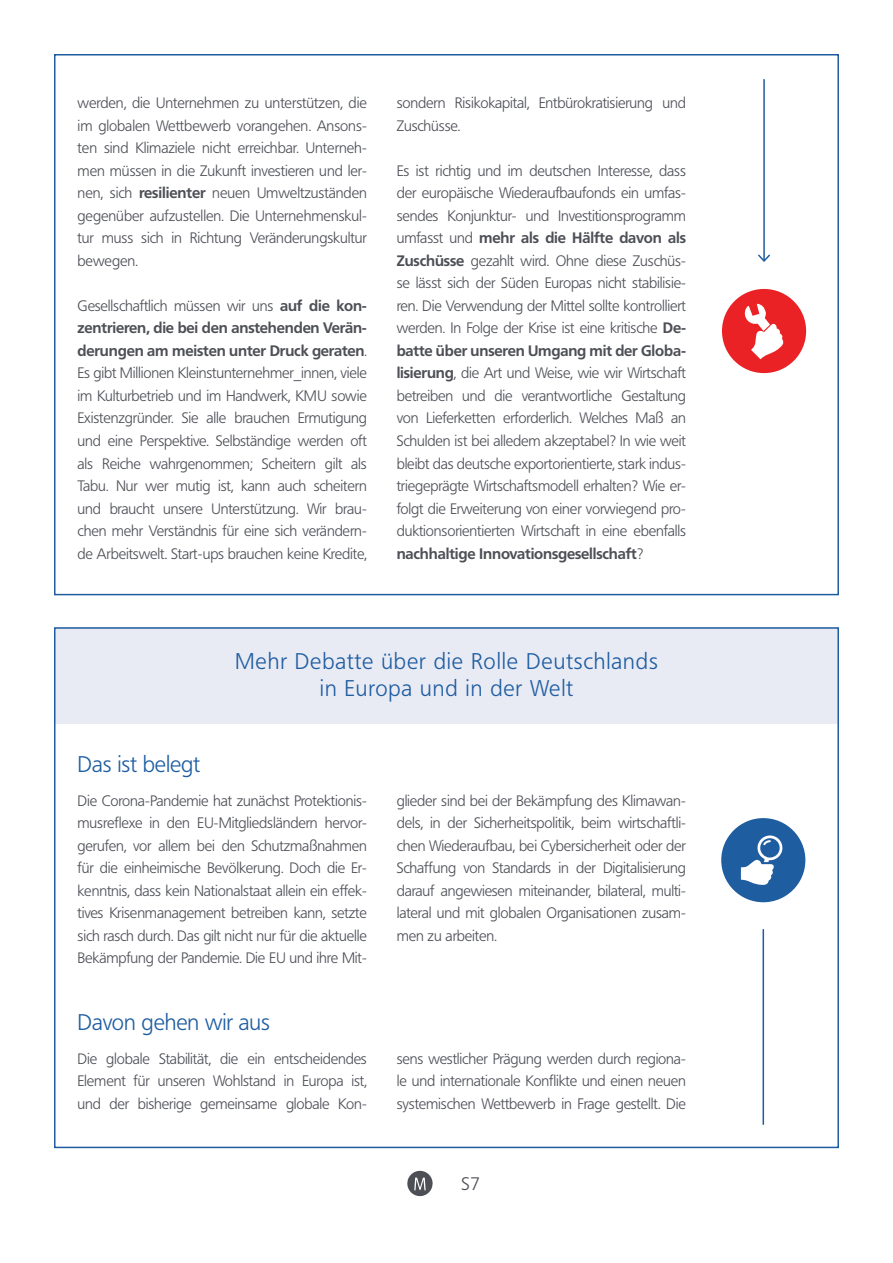
<style>
.page{position:relative;width:893px;height:1263px;background:#fff}
.page>*{position:absolute;margin:0;border:0;box-sizing:border-box;transform-origin:0 0}
.t1{font:300 22.5px/27px "Frutiger BQ";letter-spacing:.04em;color:#1f5da1;text-align:center}
.t2{font:300 22.5px "Frutiger BQ";letter-spacing:-.005em;color:#1f5da1}
.t3{font:300 18px "Frutiger BQ";color:#4d4f56}
.t4{font:300 15px/22.5px "Frutiger BQ";letter-spacing:-.01em;color:#4d4f56;text-align:justify}
.s1{font-weight:700}
</style>
<div class="page">
<svg style="left:407px;top:1171px;width:26px;height:26px"></svg>
<div style="left:722px;top:289px;width:84px;height:84px;background:#eb2225;border-radius:50%"></div>
<svg style="left:745px;top:304px;width:39px;height:55px"></svg>
<hr style="left:763px;top:79px;width:2px;height:182px;background:#1f5da1">
<svg style="left:758px;top:253px;width:12px;height:9px"></svg>
<div style="left:54px;top:627px;width:785px;height:96px;background:#e9ebf4"></div>
<div style="left:721px;top:818px;width:84px;height:84px;background:#1f5da1;border-radius:50%"></div>
<svg style="left:741px;top:835px;width:42px;height:50px"></svg>
<hr style="left:762px;top:929px;width:2px;height:196px;background:#1f5da1">
<p class="t4" style="left:78px;top:92px;width:291px">werden, die Unternehmen zu unterstützen, die im globalen Wettbewerb vorangehen. Ansons&shy;ten sind Klimaziele nicht erreichbar. Unterneh&shy;men müssen in die Zukunft investieren und ler&shy;nen, sich <span class="s1">resilienter</span> neuen Umweltzuständen gegenüber aufzustellen. Die Unternehmenskul&shy;tur muss sich in Richtung Veränderungskultur bewegen.</p>
<p class="t4" style="left:78px;top:295px;width:291px">Gesellschaftlich müssen wir uns <span class="s1">auf die kon&shy;zentrieren, die bei den anstehenden Verän&shy;derungen am meisten unter Druck geraten</span>.<br>Es gibt Millionen Kleinstunternehmer_innen, viele im Kulturbetrieb und im Handwerk, KMU sowie Existenzgründer. Sie alle brauchen Ermutigung und eine Perspektive. Selbständige werden oft als Reiche wahrgenommen; Scheitern gilt als Tabu. Nur wer mutig ist, kann auch scheitern und braucht unsere Unterstützung. Wir brau&shy;chen mehr Verständnis für eine sich verändern&shy;de Arbeitswelt. Start-ups brauchen keine Kredite,</p>
<p class="t4" style="left:397px;top:92px;width:291px">sondern Risikokapital, Entbürokratisierung und<br>Zuschüsse.</p>
<p class="t4" style="left:397px;top:160px;width:291px">Es ist richtig und im deutschen Interesse, dass der europäische Wiederaufbaufonds ein umfas&shy;sendes Konjunktur- und Investitionsprogramm umfasst und <span class="s1">mehr als die Hälfte davon als Zuschüsse</span> gezahlt wird. Ohne diese Zuschüs&shy;se lässt sich der Süden Europas nicht stabilisie&shy;ren. Die Verwendung der Mittel sollte kontrolliert werden. In Folge der Krise ist eine kritische <span class="s1">De&shy;batte über unseren Umgang mit der Globa&shy;lisierung</span>, die Art und Weise, wie wir Wirtschaft betreiben und die verantwortliche Gestaltung von Lieferketten erforderlich. Welches Maß an Schulden ist bei alledem akzeptabel? In wie weit bleibt das deutsche exportorientierte, stark indus&shy;triegeprägte Wirtschaftsmodell erhalten? Wie er&shy;folgt die Erweiterung von einer vorwiegend pro&shy;duktionsorientierten Wirtschaft in eine ebenfalls <span class="s1">nachhaltige Innovationsgesellschaft</span>?</p>
<p class="t2" style="left:78px;top:751px;width:124px">Das ist belegt</p>
<p class="t1" style="left:235px;top:648px;width:424px">Mehr Debatte über die Rolle Deutschlands in Europa und in der Welt</p>
<p class="t4" style="left:78px;top:789px;width:291px">Die Corona-Pandemie hat zunächst Protektionis&shy;musreflexe in den EU-Mitgliedsländern hervor&shy;gerufen, vor allem bei den Schutzmaßnahmen für die einheimische Bevölkerung. Doch die Er&shy;kenntnis, dass kein Nationalstaat allein ein effek&shy;tives Krisenmanagement betreiben kann, setzte sich rasch durch. Das gilt nicht nur für die aktuelle Bekämpfung der Pandemie. Die EU und ihre Mit-</p>
<p class="t4" style="left:397px;top:789px;width:291px">glieder sind bei der Bekämpfung des Klimawan&shy;dels, in der Sicherheitspolitik, beim wirtschaftli&shy;chen Wiederaufbau, bei Cybersicherheit oder der Schaffung von Standards in der Digitalisierung darauf angewiesen miteinander, bilateral, multi&shy;lateral und mit globalen Organisationen zusam&shy;men zu arbeiten.</p>
<p class="t2" style="left:78px;top:1009px;width:194px">Davon gehen wir aus</p>
<p class="t4" style="left:78px;top:1047px;width:291px">Die globale Stabilität, die ein entscheidendes Element für unseren Wohlstand in Europa ist, und der bisherige gemeinsame globale Kon-</p>
<p class="t4" style="left:397px;top:1047px;width:291px">sens westlicher Prägung werden durch regiona&shy;le und internationale Konflikte und einen neuen systemischen Wettbewerb in Frage gestellt. Die</p>
<p class="t3" style="left:461px;top:1173px;width:20px">S7</p>
</div>
